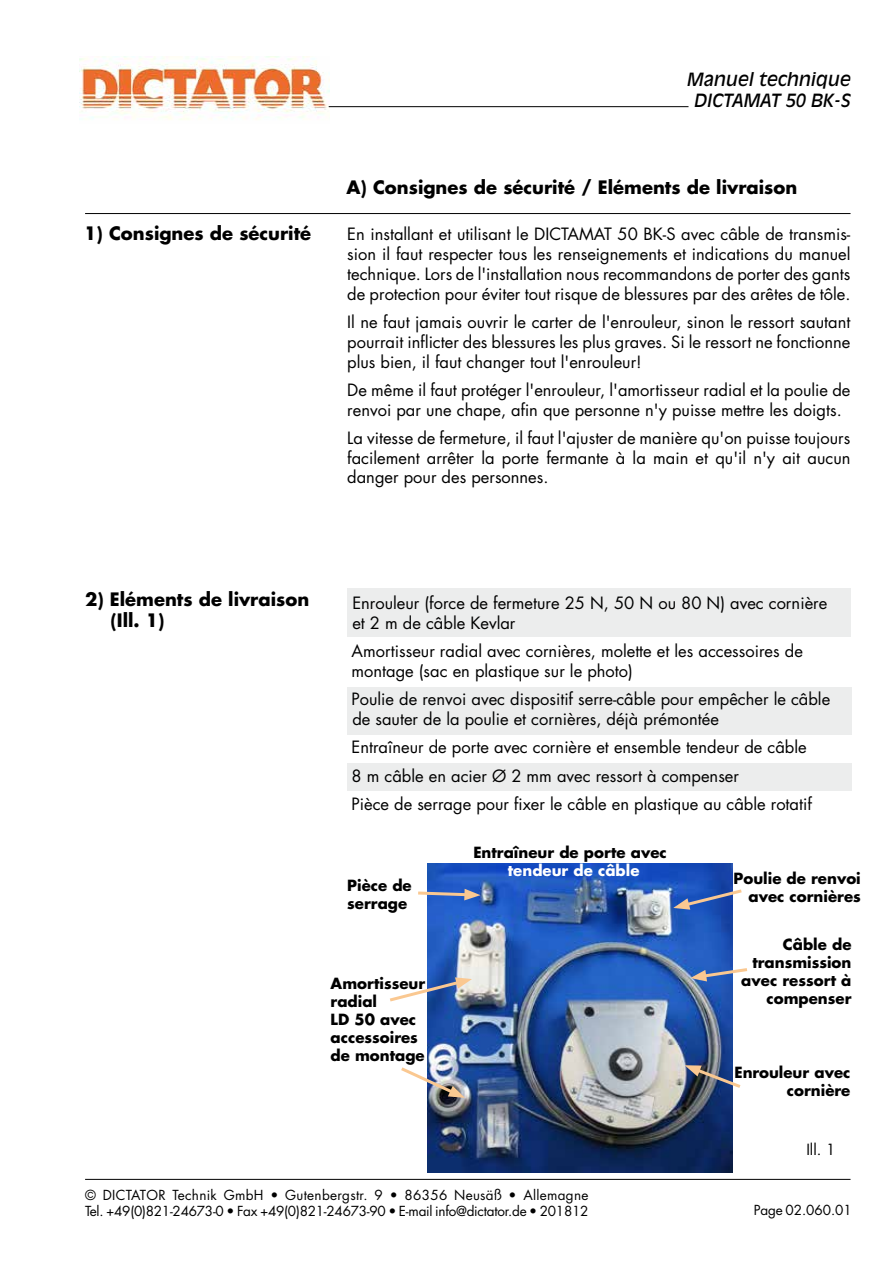
<style>
.page{position:relative;width:893px;height:1263px;background:#fff}
.page>*{position:absolute;margin:0;border:0;box-sizing:border-box;transform-origin:0 0}
.t1{font:700 18px/21.6px "Futura Std";color:#000}
.t2{font:italic 18px/21.6px "Antique Olive Std";color:#000;text-align:center}
.t3{font:16.5px/19.8px "Futura Std";color:#000}
.t4{font:700 15px/18px "Futura Std";color:#000;text-align:right}
.t5{font:15px "Futura Std";color:#000}
.t6{font:13.5px/16.2px "Futura Std";letter-spacing:-.005em;color:#000}
.s1{color:#fff}
</style>
<div class="page">
<img style="left:80px;top:56px;width:250px;height:64px">
<hr style="left:85px;top:1179px;width:765px;height:1px;background:#000">
<hr style="left:85px;top:213px;width:765px;height:1px;background:#000">
<hr style="left:329px;top:106px;width:359px;height:1px;background:#000">
<img style="left:427px;top:864px;width:305px;height:308px">
<div style="left:347px;top:763px;width:504px;height:28px;background:#eceded"></div>
<div style="left:347px;top:588px;width:503px;height:49px;background:#eceded"></div>
<div style="left:347px;top:687px;width:504px;height:47px;background:#eceded"></div>
<svg style="left:418px;top:889px;width:62px;height:11px"></svg>
<svg style="left:673px;top:887px;width:69px;height:23px;background:#5775b7"></svg>
<svg style="left:690px;top:966px;width:58px;height:15px"></svg>
<svg style="left:685px;top:1065px;width:56px;height:25px"></svg>
<svg style="left:390px;top:977px;width:82px;height:27px"></svg>
<img style="left:401px;top:1065px;width:64px;height:33px">
<p class="t2" style="left:686px;top:68px;width:166px">Manuel technique<br>DICTAMAT 50 BK-S</p>
<p class="t1" style="left:84px;top:222px;width:228px">1) Consignes de sécurité</p>
<p class="t1" style="left:346px;top:176px;width:452px">A) Consignes de sécurité / Eléments de livraison</p>
<p class="t3" style="left:347px;top:224px;width:505px;text-align:justify">En installant et utilisant le DICTAMAT 50 BK-S avec câble de transmis&shy;sion il faut respecter tous les renseignements et indications du manuel technique. Lors de l'installation nous recommandons de porter des gants de protection pour éviter tout risque de blessures par des arêtes de tôle.</p>
<p class="t3" style="left:347px;top:312px;width:505px;text-align:justify">Il ne faut jamais ouvrir le carter de l'enrouleur, sinon le ressort sautant pourrait inflicter des blessures les plus graves. Si le ressort ne fonctionne plus bien, il faut changer tout l'enrouleur!</p>
<p class="t3" style="left:347px;top:380px;width:505px">De même il faut protéger l'enrouleur, l'amortisseur radial et la poulie de renvoi par une chape, afin que personne n'y puisse mettre les doigts.</p>
<p class="t3" style="left:347px;top:428px;width:505px;text-align:justify">La vitesse de fermeture, il faut l'ajuster de manière qu'on puisse toujours facilement arrêter la porte fermante à la main et qu'il n'y ait aucun danger pour des personnes.</p>
<p class="t1" style="left:111px;top:588px;width:200px;text-indent:-26px">2) Eléments de livraison (Ill. 1)</p>
<p class="t3" style="left:352px;top:593px;width:476px">Enrouleur (force de fermeture 25 N, 50 N ou 80 N) avec cornière et 2 m de câble Kevlar</p>
<p class="t3" style="left:352px;top:641px;width:453px">Amortisseur radial avec cornières, molette et les accessoires de montage (sac en plastique sur le photo)</p>
<p class="t3" style="left:352px;top:689px;width:480px">Poulie de renvoi avec dispositif serre-câble pour empêcher le câble de sauter de la poulie et cornières, déjà prémontée</p>
<p class="t3" style="left:352px;top:733px;width:462px;line-height:28.3px">Entraîneur de porte avec cornière et ensemble tendeur de câble<br>8 m câble en acier Ø 2 mm avec ressort à compenser<br>Pièce de serrage pour fixer le câble en plastique au câble rotatif</p>
<p class="t4" style="left:347px;top:876px;width:66px;text-align:left">Pièce de serrage</p>
<p class="t4" style="left:331px;top:974px;width:96px;text-align:left">Amortisseur radial<br>LD 50 avec accessoires de montage</p>
<p class="t4" style="left:473px;top:843px;width:202px;text-align:center">Entraîneur de porte avec<span class="s1">c tendeur de câble</span></p>
<p class="t4" style="left:734px;top:869px;width:129px">Poulie de renvoi avec cornières</p>
<p class="t4" style="left:741px;top:935px;width:112px">Câble de transmission avec ressort à compenser</p>
<p class="t4" style="left:734px;top:1063px;width:117px">Enrouleur avec cornière</p>
<p class="t5" style="left:806px;top:1140px;width:30px">Ill. 1</p>
<p class="t6" style="left:85px;top:1187px;width:505px">© DICTATOR Technik GmbH • Gutenbergstr. 9 • 86356 Neusäß • Allemagne<br>Tel. +49(0)821-24673-0 • Fax +49(0)821-24673-90 • E-mail info@dictator.de • 201812</p>
<p class="t6" style="left:754px;top:1202px;width:100px">Page 02.060.01</p>
</div>
